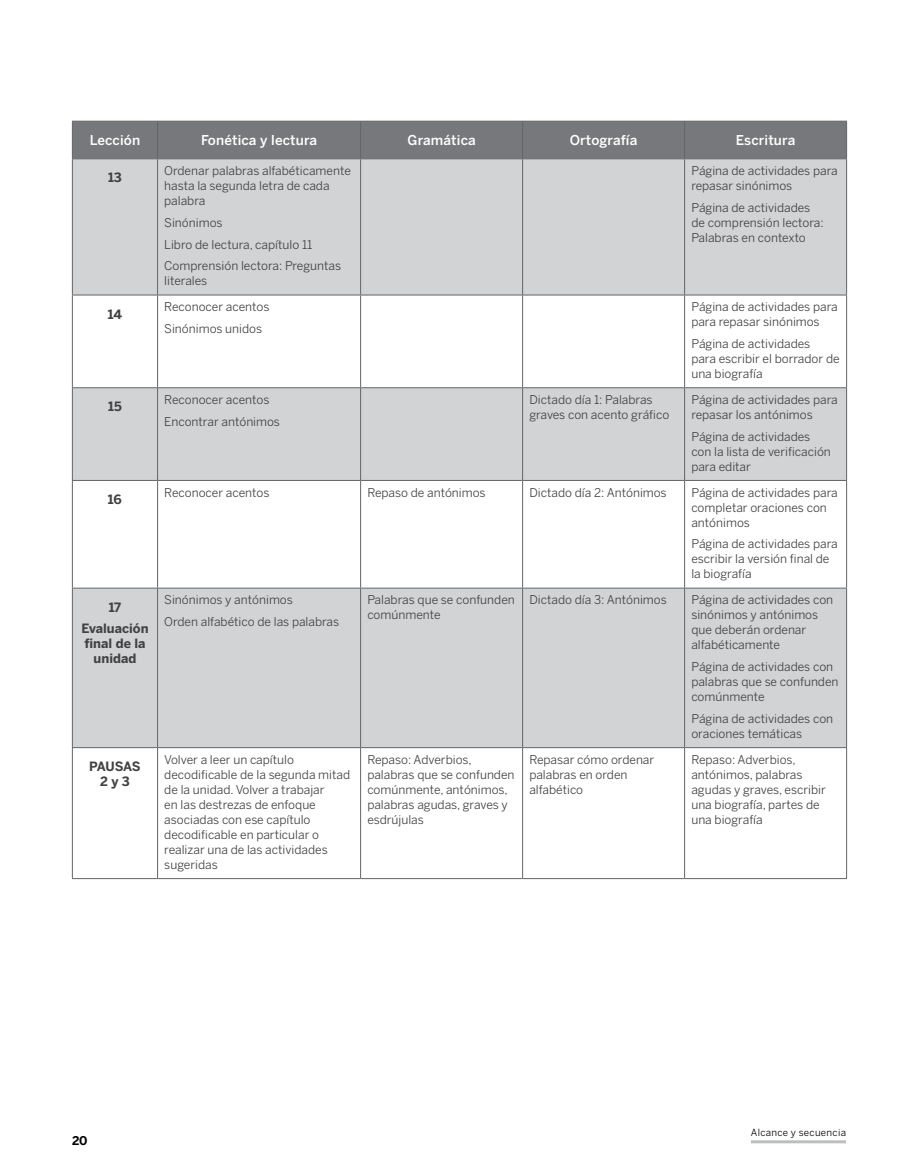
<style>
.page{position:relative;width:918px;height:1175px;background:#fff}
.page>*{position:absolute;margin:0;border:0;box-sizing:border-box;transform-origin:0 0}
.t1{font:500 13.5px "Benton Sans";letter-spacing:.01em;color:#fff}
.t2{font:700 12.75px/15px "Benton Sans";color:#414042;text-align:center}
.t3{font:12px/15px "Benton Sans";color:#414042}
.t4{font:700 12px "Benton Sans";color:#000}
.t5{font:9.75px "Benton Sans";letter-spacing:.03em;color:#000}
</style>
<div class="page">
<hr style="left:751px;top:1140px;width:95px;height:3px;background:#bcbec0">
<div style="left:73px;top:122px;width:773px;height:36px;background:#77787b"></div>
<div style="left:73px;top:159px;width:773px;height:136px;background:#d1d3d4"></div>
<svg style="left:73px;top:296px;width:773px;height:582px"></svg>
<hr style="left:157px;top:121px;width:1px;height:37px;background:#636466">
<hr style="left:360px;top:121px;width:1px;height:37px;background:#636466">
<hr style="left:522px;top:121px;width:1px;height:37px;background:#636466">
<hr style="left:684px;top:121px;width:1px;height:37px;background:#636466">
<hr style="left:72px;top:159px;width:1px;height:136px;background:#636466">
<hr style="left:157px;top:159px;width:1px;height:136px;background:#636466">
<hr style="left:360px;top:159px;width:1px;height:136px;background:#636466">
<hr style="left:522px;top:159px;width:1px;height:136px;background:#636466">
<hr style="left:684px;top:159px;width:1px;height:136px;background:#636466">
<hr style="left:846px;top:159px;width:1px;height:136px;background:#636466">
<hr style="left:72px;top:295px;width:86px;height:1px;background:#636466">
<hr style="left:72px;top:295px;width:1px;height:92px;background:#636466">
<hr style="left:158px;top:295px;width:203px;height:1px;background:#636466">
<hr style="left:157px;top:295px;width:1px;height:92px;background:#636466">
<hr style="left:361px;top:295px;width:162px;height:1px;background:#636466">
<hr style="left:360px;top:295px;width:1px;height:92px;background:#636466">
<hr style="left:523px;top:295px;width:162px;height:1px;background:#636466">
<hr style="left:522px;top:295px;width:1px;height:92px;background:#636466">
<hr style="left:685px;top:295px;width:162px;height:1px;background:#636466">
<hr style="left:684px;top:295px;width:1px;height:92px;background:#636466">
<hr style="left:846px;top:295px;width:1px;height:92px;background:#636466">
<hr style="left:72px;top:387px;width:86px;height:1px;background:#636466">
<hr style="left:72px;top:388px;width:1px;height:92px;background:#636466">
<hr style="left:158px;top:387px;width:203px;height:1px;background:#636466">
<hr style="left:157px;top:388px;width:1px;height:92px;background:#636466">
<hr style="left:361px;top:387px;width:162px;height:1px;background:#636466">
<hr style="left:360px;top:388px;width:1px;height:92px;background:#636466">
<hr style="left:523px;top:387px;width:162px;height:1px;background:#636466">
<hr style="left:522px;top:388px;width:1px;height:92px;background:#636466">
<hr style="left:685px;top:387px;width:162px;height:1px;background:#636466">
<hr style="left:684px;top:388px;width:1px;height:92px;background:#636466">
<hr style="left:846px;top:388px;width:1px;height:92px;background:#636466">
<hr style="left:72px;top:480px;width:86px;height:1px;background:#636466">
<hr style="left:72px;top:481px;width:1px;height:107px;background:#636466">
<hr style="left:158px;top:480px;width:203px;height:1px;background:#636466">
<hr style="left:157px;top:481px;width:1px;height:107px;background:#636466">
<hr style="left:361px;top:480px;width:162px;height:1px;background:#636466">
<hr style="left:360px;top:481px;width:1px;height:107px;background:#636466">
<hr style="left:523px;top:480px;width:162px;height:1px;background:#636466">
<hr style="left:522px;top:481px;width:1px;height:107px;background:#636466">
<hr style="left:685px;top:480px;width:162px;height:1px;background:#636466">
<hr style="left:684px;top:481px;width:1px;height:107px;background:#636466">
<hr style="left:846px;top:481px;width:1px;height:107px;background:#636466">
<hr style="left:72px;top:588px;width:86px;height:1px;background:#636466">
<hr style="left:72px;top:588px;width:1px;height:159px;background:#636466">
<hr style="left:158px;top:588px;width:203px;height:1px;background:#636466">
<hr style="left:157px;top:588px;width:1px;height:159px;background:#636466">
<hr style="left:361px;top:588px;width:162px;height:1px;background:#636466">
<hr style="left:360px;top:588px;width:1px;height:159px;background:#636466">
<hr style="left:523px;top:588px;width:162px;height:1px;background:#636466">
<hr style="left:522px;top:588px;width:1px;height:159px;background:#636466">
<hr style="left:685px;top:588px;width:162px;height:1px;background:#636466">
<hr style="left:684px;top:588px;width:1px;height:159px;background:#636466">
<hr style="left:846px;top:588px;width:1px;height:159px;background:#636466">
<hr style="left:72px;top:747px;width:86px;height:1px;background:#636466">
<hr style="left:72px;top:748px;width:1px;height:130px;background:#636466">
<hr style="left:158px;top:747px;width:203px;height:1px;background:#636466">
<hr style="left:157px;top:748px;width:1px;height:130px;background:#636466">
<hr style="left:361px;top:747px;width:162px;height:1px;background:#636466">
<hr style="left:360px;top:748px;width:1px;height:130px;background:#636466">
<hr style="left:523px;top:747px;width:162px;height:1px;background:#636466">
<hr style="left:522px;top:748px;width:1px;height:130px;background:#636466">
<hr style="left:685px;top:747px;width:162px;height:1px;background:#636466">
<hr style="left:684px;top:748px;width:1px;height:130px;background:#636466">
<hr style="left:846px;top:748px;width:1px;height:130px;background:#636466">
<hr style="left:72px;top:878px;width:86px;height:1px;background:#636466">
<hr style="left:158px;top:878px;width:203px;height:1px;background:#636466">
<hr style="left:361px;top:878px;width:162px;height:1px;background:#636466">
<hr style="left:523px;top:878px;width:162px;height:1px;background:#636466">
<hr style="left:685px;top:878px;width:162px;height:1px;background:#636466">
<hr style="left:72px;top:121px;width:86px;height:1px;background:#636466">
<hr style="left:72px;top:121px;width:1px;height:37px;background:#636466">
<hr style="left:158px;top:121px;width:203px;height:1px;background:#636466">
<hr style="left:361px;top:121px;width:162px;height:1px;background:#636466">
<hr style="left:523px;top:121px;width:162px;height:1px;background:#636466">
<hr style="left:685px;top:121px;width:162px;height:1px;background:#636466">
<hr style="left:846px;top:121px;width:1px;height:37px;background:#636466">
<hr style="left:72px;top:158px;width:86px;height:1px;background:#636466">
<hr style="left:158px;top:158px;width:203px;height:1px;background:#636466">
<hr style="left:361px;top:158px;width:162px;height:1px;background:#636466">
<hr style="left:523px;top:158px;width:162px;height:1px;background:#636466">
<hr style="left:685px;top:158px;width:162px;height:1px;background:#636466">
<p class="t1" style="left:90px;top:132px;width:52px">Lección</p>
<p class="t1" style="left:201px;top:132px;width:118px">Fonética y lectura</p>
<p class="t1" style="left:408px;top:132px;width:70px">Gramática</p>
<p class="t1" style="left:570px;top:132px;width:69px">Ortografía</p>
<p class="t1" style="left:736px;top:132px;width:61px">Escritura</p>
<p class="t2" style="left:108px;top:170px;width:15px">13</p>
<p class="t3" style="left:164px;top:163px;width:188px">Ordenar palabras alfabéticamente hasta la segunda letra de cada palabra</p>
<p class="t3" style="left:164px;top:211px;width:178px;line-height:21.8px">Sinónimos<br>Libro de lectura, capítulo 11<br>Comprensión lectora: Preguntas</p>
<p class="t3" style="left:164px;top:273px;width:45px">literales</p>
<p class="t3" style="left:691px;top:163px;width:148px">Página de actividades para repasar sinónimos</p>
<p class="t3" style="left:691px;top:200px;width:134px">Página de actividades de comprensión lectora:<br>Palabras en contexto</p>
<p class="t2" style="left:108px;top:306px;width:16px">14</p>
<p class="t3" style="left:164px;top:296px;width:107px;line-height:21.8px">Reconocer acentos<br>Sinónimos unidos</p>
<p class="t3" style="left:691px;top:299px;width:148px">Página de actividades para para repasar sinónimos</p>
<p class="t3" style="left:691px;top:336px;width:150px">Página de actividades<br>para escribir el borrador de una biografía</p>
<p class="t2" style="left:108px;top:399px;width:15px">15</p>
<p class="t3" style="left:164px;top:388px;width:117px;line-height:21.8px">Reconocer acentos<br>Encontrar antónimos</p>
<p class="t3" style="left:529px;top:392px;width:142px">Dictado día 1: Palabras graves con acento gráfico</p>
<p class="t3" style="left:691px;top:392px;width:148px">Página de actividades para repasar los antónimos</p>
<p class="t3" style="left:691px;top:429px;width:141px">Página de actividades con la lista de verificación para editar</p>
<p class="t2" style="left:108px;top:491px;width:16px">16</p>
<p class="t3" style="left:164px;top:484px;width:107px">Reconocer acentos</p>
<p class="t3" style="left:367px;top:484px;width:120px">Repaso de antónimos</p>
<p class="t3" style="left:529px;top:484px;width:139px">Dictado día 2: Antónimos</p>
<p class="t3" style="left:691px;top:484px;width:148px">Página de actividades para completar oraciones con antónimos</p>
<p class="t3" style="left:691px;top:536px;width:148px">Página de actividades para escribir la versión final de la biografía</p>
<p class="t2" style="left:81px;top:596px;width:69px;line-height:21.8px">17<br>Evaluación</p>
<p class="t2" style="left:84px;top:636px;width:63px">final de la unidad</p>
<p class="t3" style="left:164px;top:589px;width:176px;line-height:21.8px">Sinónimos y antónimos<br>Orden alfabético de las palabras</p>
<p class="t3" style="left:367px;top:592px;width:149px">Palabras que se confunden comúnmente</p>
<p class="t3" style="left:529px;top:592px;width:139px">Dictado día 3: Antónimos</p>
<p class="t3" style="left:691px;top:592px;width:143px">Página de actividades con sinónimos y antónimos que deberán ordenar alfabéticamente</p>
<p class="t3" style="left:691px;top:659px;width:149px">Página de actividades con palabras que se confunden comúnmente</p>
<p class="t3" style="left:691px;top:711px;width:143px">Página de actividades con oraciones temáticas</p>
<p class="t2" style="left:89px;top:759px;width:53px">PAUSAS<br>2 y 3</p>
<p class="t3" style="left:164px;top:752px;width:187px">Volver a leer un capítulo decodificable de la segunda mitad de la unidad. Volver a trabajar<br>en las destrezas de enfoque asociadas con ese capítulo decodificable en particular o realizar una de las actividades sugeridas</p>
<p class="t3" style="left:367px;top:752px;width:149px">Repaso: Adverbios, palabras que se confunden comúnmente, antónimos, palabras agudas, graves y esdrújulas</p>
<p class="t3" style="left:529px;top:752px;width:126px">Repasar cómo ordenar palabras en orden alfabético</p>
<p class="t3" style="left:691px;top:752px;width:136px">Repaso: Adverbios, antónimos, palabras agudas y graves, escribir una biografía, partes de una biografía</p>
<p class="t4" style="left:72px;top:1133px;width:17px">20</p>
<p class="t5" style="left:751px;top:1126px;width:97px">Alcance y secuencia</p>
</div>
